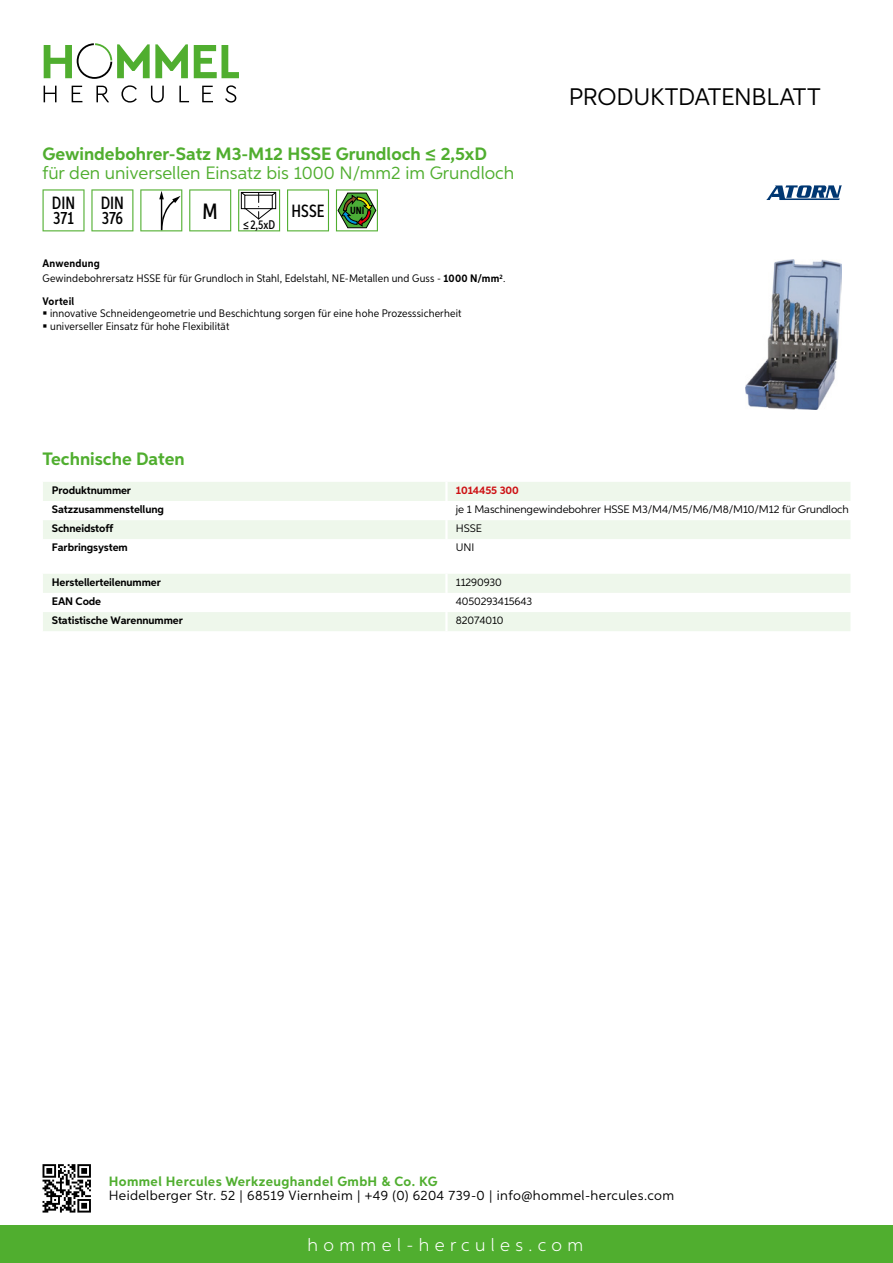
<style>
.page{position:relative;width:893px;height:1263px;background:#fff}
.page>*{position:absolute;margin:0;border:0;box-sizing:border-box;transform-origin:0 0}
.t1{font:24px "Aspira";letter-spacing:-.01em;color:#000}
.t2{font:500 22.2px "Aspira XX Nar";color:#000}
.t3{font:700 18px "Aspira";color:#50ae2f}
.t4{font:18px "Aspira";color:#50ae2f}
.t5{font:300 18px "Aspira";letter-spacing:.3em;color:#fff}
.t6{font:500 17.85px/14.9px "Aspira XX Nar";color:#000}
.t7{font:13.5px "Aspira";letter-spacing:.03em;color:#000}
.t8{font:700 13.5px "Aspira";letter-spacing:.03em;color:#50ae2f}
.t9{font:500 12.6px "Aspira XX Nar";color:#000}
.t10{font:10.95px/15.1px "Aspira Nar";letter-spacing:.015em;color:#000}
.t11{font:700 10.95px "Aspira";letter-spacing:-.01em;color:#000}
.t12{font:10.95px "Aspira";letter-spacing:-.01em;color:#000}
.t13{font:700 10.95px "Aspira";letter-spacing:-.01em;color:#cd1013}
.t14{font:700 10.95px "Aspira Nar";letter-spacing:.015em;color:#000}
.t15{font:700 10.35px "Aspira XX Nar";color:#000}
.s1{font-weight:700}
</style>
<div class="page">
<div style="left:0;top:1226px;width:893px;height:37px;background:#50ae2f"></div>
<svg style="left:43px;top:1164px;width:48px;height:48px"></svg>
<svg style="left:194px;top:45px;width:45px;height:33px"></svg>
<svg style="left:44px;top:43px;width:144px;height:36px"></svg>
<svg style="left:44px;top:86px;width:13px;height:16px"></svg>
<svg style="left:72px;top:86px;width:10px;height:16px"></svg>
<svg style="left:96px;top:86px;width:13px;height:16px"></svg>
<svg style="left:121px;top:85px;width:16px;height:18px"></svg>
<svg style="left:151px;top:86px;width:13px;height:17px"></svg>
<svg style="left:179px;top:86px;width:10px;height:16px"></svg>
<svg style="left:202px;top:86px;width:11px;height:16px"></svg>
<svg style="left:225px;top:85px;width:11px;height:18px"></svg>
<div style="left:43px;top:482px;width:807px;height:19px;background:#eef7eb"></div>
<div style="left:43px;top:520px;width:807px;height:19px;background:#eef7eb"></div>
<hr style="left:445px;top:482px;width:3px;height:19px;background:#fff">
<hr style="left:445px;top:520px;width:3px;height:19px;background:#fff">
<svg style="left:43px;top:574px;width:807px;height:57px"></svg>
<hr style="left:445px;top:612px;width:3px;height:19px;background:#fff">
<svg style="left:43px;top:189px;width:42px;height:42px"></svg>
<svg style="left:91px;top:189px;width:42px;height:42px"></svg>
<svg style="left:140px;top:189px;width:42px;height:42px"></svg>
<svg style="left:189px;top:189px;width:42px;height:42px"></svg>
<svg style="left:238px;top:189px;width:42px;height:42px"></svg>
<svg style="left:287px;top:189px;width:42px;height:42px"></svg>
<svg style="left:336px;top:189px;width:42px;height:42px"></svg>
<img style="left:746px;top:259px;width:96px;height:150px">
<svg style="left:766px;top:185px;width:76px;height:15px"></svg>
<h3 class="t3" style="left:43px;top:142px;width:446px">Gewindebohrer-Satz M3-M12 HSSE Grundloch ≤ 2,5xD</h3>
<h3 class="t4" style="left:43px;top:162px;width:473px">für den universellen Einsatz bis 1000 N/mm2 im Grundloch</h3>
<h3 class="t6" style="left:52px;top:196px;width:25px">DIN<br>371</h3>
<h3 class="t6" style="left:101px;top:196px;width:25px">DIN<br>376</h3>
<h2 class="t2" style="left:203px;top:197px;width:17px">M</h2>
<p class="t9" style="left:243px;top:217px;width:34px">≤2,5xD</p>
<h3 class="t6" style="left:292px;top:203px;width:34px">HSSE</h3>
<p class="t15" style="left:350px;top:205px;width:16px">UNI</p>
<p class="t10" style="left:43px;top:256px;width:465px"><span class="s1">Anwendung<br></span>Gewindebohrersatz HSSE für für Grundloch in Stahl, Edelstahl, NE-Metallen und Guss - <span class="s1">1000 N/mm</span><sup>2</sup>.</p>
<p class="t14" style="left:43px;top:294px;width:33px">Vorteil</p>
<p class="t10" style="left:50px;top:307px;width:413px;line-height:12.8px">innovative Schneidengeometrie und Beschichtung sorgen für eine hohe Prozesssicherheit universeller Einsatz für hohe Flexibilität</p>
<h1 class="t1" style="left:569px;top:82px;width:253px">Produktdatenblatt</h1>
<h3 class="t3" style="left:43px;top:448px;width:144px">Technische Daten</h3>
<p class="t11" style="left:52px;top:483px;width:81px">Produktnummer</p>
<p class="t13" style="left:456px;top:483px;width:64px">1014455 300</p>
<p class="t11" style="left:52px;top:502px;width:114px">Satzzusammenstellung</p>
<p class="t12" style="left:456px;top:502px;width:394px">je 1 Maschinengewindebohrer HSSE M3/M4/M5/M6/M8/M10/M12 für Grundloch</p>
<p class="t11" style="left:52px;top:521px;width:63px">Schneidstoff</p>
<p class="t12" style="left:456px;top:522px;width:26px">HSSE</p>
<p class="t11" style="left:52px;top:541px;width:77px">Farbringsystem</p>
<p class="t12" style="left:456px;top:541px;width:20px">UN I</p>
<p class="t11" style="left:52px;top:575px;width:111px">Herstellerteilenummer</p>
<p class="t12" style="left:456px;top:575px;width:48px">11290930</p>
<p class="t11" style="left:52px;top:594px;width:51px">EAN Code</p>
<p class="t12" style="left:456px;top:594px;width:78px">4050293415643</p>
<p class="t11" style="left:52px;top:613px;width:132px">Statistische Warennummer</p>
<p class="t12" style="left:456px;top:613px;width:49px">82074010</p>
<p class="t8" style="left:109px;top:1172px;width:330px">Hommel Hercules Werkzeughandel GmbH &amp; Co. KG</p>
<p class="t7" style="left:109px;top:1187px;width:567px">Heidelberger Str. 52 | 68519 Viernheim | +49 (0) 6204 739-0 | info@hommel-hercules.com</p>
<h3 class="t5" style="left:307px;top:1234px;width:277px">hommel-hercules.com</h3>
</div>
